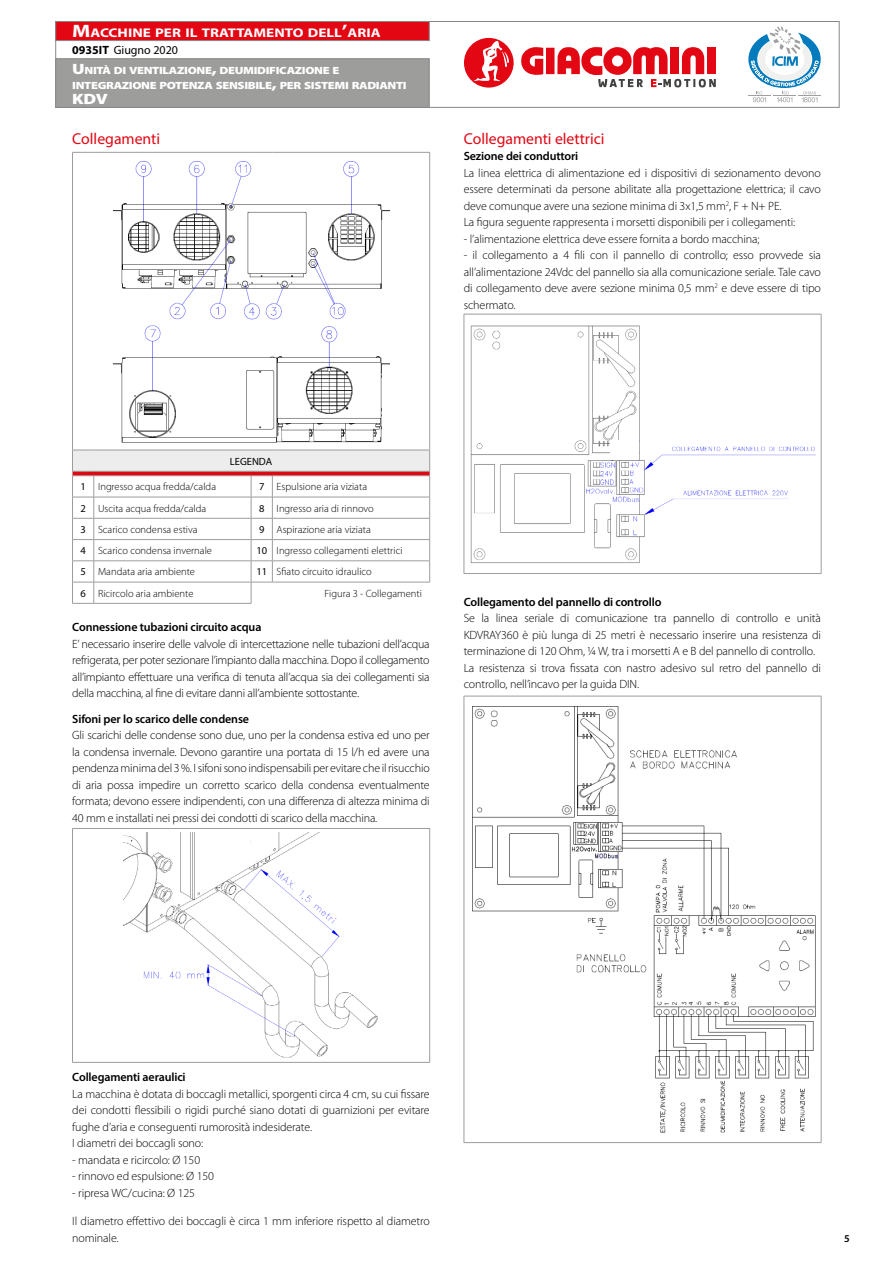
<style>
.page{position:relative;width:893px;height:1263px;background:#fff}
.page>*{position:absolute;margin:0;border:0;box-sizing:border-box;transform-origin:0 0}
.t1{font:15.75px "Myriad Pro";color:#e30613}
.t2{font:900 15px "Myriad Pro";color:#fff;scale:1.2 1}
.t3{font:700 12.6px "Myriad Pro";color:#fff;scale:1.2 1}
.t4{font:300 12px/16.5px "Myriad Pro";letter-spacing:-.01em;color:#000}
.t5{font:600 12px "Myriad Pro";letter-spacing:-.01em;color:#000}
.t6{font:12px "Myriad Pro";color:#000}
.t7{font:300 10.5px "Myriad Pro";color:#000}
.t8{font:900 10.5px/15px "Myriad Pro";letter-spacing:-.03em;color:#fff;scale:1.2 1}
.t9{font:10.5px "Myriad Pro";color:#000}
.t10{font:600 10.5px "Myriad Pro";color:#000}
.s1{font-size:18px}
.s2{font-size:15px}
.s3{font-weight:700}
.s4{font-weight:400}
</style>
<div class="page">
<div style="left:55px;top:21px;width:784px;height:87px;background:#fff;border:1px solid #878787"></div>
<div style="left:55px;top:58px;width:374px;height:50px;background:#9d9d9c;border:1px solid #878787"></div>
<div style="left:55px;top:21px;width:374px;height:20px;background:#e30613;border:1px solid #878787"></div>
<svg style="left:521px;top:47px;width:22px;height:28px"></svg>
<div style="left:546px;top:48px;width:8px;height:26px;background:#e30613"></div>
<svg style="left:557px;top:47px;width:159px;height:40px"></svg>
<svg style="left:464px;top:37px;width:50px;height:51px"></svg>
<svg style="left:748px;top:27px;width:73px;height:75px"></svg>
<svg style="left:72px;top:152px;width:22px;height:1px"></svg>
<hr style="left:72px;top:153px;width:1px;height:297px;background:#9d9d9c">
<hr style="left:94px;top:152px;width:157px;height:1px;background:#9d9d9c">
<svg style="left:251px;top:152px;width:21px;height:1px"></svg>
<hr style="left:272px;top:152px;width:158px;height:1px;background:#9d9d9c">
<hr style="left:429px;top:153px;width:1px;height:297px;background:#9d9d9c">
<svg style="left:72px;top:450px;width:358px;height:154px"></svg>
<hr style="left:272px;top:450px;width:158px;height:1px;background:#9d9d9c">
<img style="left:112px;top:161px;width:278px;height:159px">
<img style="left:112px;top:325px;width:278px;height:118px">
<hr style="left:429px;top:829px;width:1px;height:233px;background:#9d9d9c">
<hr style="left:72px;top:828px;width:358px;height:1px;background:#9d9d9c">
<hr style="left:72px;top:829px;width:1px;height:233px;background:#9d9d9c">
<hr style="left:72px;top:1062px;width:358px;height:1px;background:#9d9d9c">
<img style="left:123px;top:832px;width:255px;height:226px">
<hr style="left:821px;top:314px;width:1px;height:259px;background:#9d9d9c">
<hr style="left:464px;top:314px;width:357px;height:1px;background:#9d9d9c">
<hr style="left:464px;top:314px;width:1px;height:259px;background:#9d9d9c">
<hr style="left:464px;top:573px;width:357px;height:1px;background:#9d9d9c">
<img style="left:470px;top:325px;width:346px;height:238px">
<div style="left:640px;top:415px;width:152px;height:26px;background:#fff"></div>
<div style="left:611px;top:440px;width:28px;height:19px;background:#fff"></div>
<hr style="left:821px;top:696px;width:1px;height:446px;background:#9d9d9c">
<hr style="left:464px;top:696px;width:357px;height:1px;background:#9d9d9c">
<hr style="left:464px;top:696px;width:1px;height:446px;background:#9d9d9c">
<hr style="left:464px;top:1142px;width:357px;height:1px;background:#9d9d9c">
<img style="left:472px;top:706px;width:344px;height:427px">
<p class="t3" style="left:72px;top:25px;width:258px"><span class="s1">M</span>ACCHINE PER IL TRATTAMENTO DELL<span class="s1">’</span>ARIA</p>
<p class="t8" style="left:72px;top:62px;width:280px"><span class="s2">U</span>NITÀ DI VENTILAZIONE<span class="s2">,</span> DEUMIDIFICAZIONE E<br>INTEGRAZIONE POTENZA SENSIBILE<span class="s2">,</span> PER SISTEMI RADIANTI</p>
<p class="t2" style="left:72px;top:89px;width:20px">KDV</p>
<h1 class="t1" style="left:72px;top:129px;width:89px">Collegamenti</h1>
<p class="t6" style="left:72px;top:43px;width:107px"><span class="s3">0935IT</span> Giugno 2020</p>
<h1 class="t1" style="left:464px;top:129px;width:142px">Collegamenti elettrici</h1>
<p class="t5" style="left:464px;top:148px;width:116px">Sezione dei conduttori</p>
<p class="t4" style="left:464px;top:164px;width:359px">La linea elettrica di alimentazione ed i dispositivi di sezionamento devono essere determinati da persone abilitate alla progettazione elettrica; il cavo deve comunque avere una sezione minima di 3x1,5 mm<sup>2</sup>, F + N+ PE.<br>La figura seguente rappresenta i morsetti disponibili per i collegamenti:</p>
<p class="t4" style="left:464px;top:230px;width:297px">- l’alimentazione elettrica deve essere fornita a bordo macchina;</p>
<p class="t4" style="left:464px;top:247px;width:359px;text-align:justify">- il collegamento a 4 fili con il pannello di controllo; esso provvede sia all’alimentazione 24Vdc del pannello sia alla comunicazione seriale. Tale cavo di collegamento deve avere sezione minima 0,5 mm<sup>2</sup> e deve essere di tipo schermato.</p>
<p class="t9" style="left:230px;top:455px;width:44px">LEGENDA</p>
<p class="t7" style="left:80px;top:480px;width:137px"><span class="s4">1</span> Ingresso acqua fredda/calda</p>
<p class="t7" style="left:259px;top:480px;width:110px"><span class="s4">7</span> Espulsione aria viziata</p>
<p class="t7" style="left:80px;top:502px;width:127px"><span class="s4">2</span> Uscita acqua fredda/calda</p>
<p class="t7" style="left:259px;top:502px;width:116px"><span class="s4">8</span> Ingresso aria di rinnovo</p>
<p class="t7" style="left:80px;top:523px;width:119px"><span class="s4">3</span> Scarico condensa estiva</p>
<p class="t7" style="left:259px;top:523px;width:113px"><span class="s4">9</span> Aspirazione aria viziata</p>
<p class="t7" style="left:80px;top:544px;width:133px"><span class="s4">4</span> Scarico condensa invernale</p>
<p class="t7" style="left:256px;top:544px;width:148px"><span class="s4">10</span> Ingresso collegamenti elettrici</p>
<p class="t7" style="left:80px;top:566px;width:116px"><span class="s4">5</span> Mandata aria ambiente</p>
<p class="t7" style="left:256px;top:566px;width:117px"><span class="s4">11</span> Sfiato circuito idraulico</p>
<p class="t7" style="left:80px;top:587px;width:114px"><span class="s4">6</span> Ricircolo aria ambiente</p>
<p class="t7" style="left:325px;top:587px;width:99px">Figura 3 - Collegamenti</p>
<p class="t5" style="left:72px;top:619px;width:191px">Connessione tubazioni circuito acqua</p>
<p class="t4" style="left:72px;top:635px;width:359px;text-align:justify">E’ necessario inserire delle valvole di intercettazione nelle tubazioni dell’acqua refrigerata, per poter sezionare l’impianto dalla macchina. Dopo il collegamento all’impianto effettuare una verifica di tenuta all’acqua sia dei collegamenti sia della macchina, al fine di evitare danni all’ambiente sottostante.</p>
<p class="t5" style="left:72px;top:711px;width:178px">Sifoni per lo scarico delle condense</p>
<p class="t4" style="left:72px;top:727px;width:359px;text-align:justify">Gli scarichi delle condense sono due, uno per la condensa estiva ed uno per la condensa invernale. Devono garantire una portata di 15 l/h ed avere una pendenza minima del 3 %. I sifoni sono indispensabili per evitare che il risucchio di aria possa impedire un corretto scarico della condensa eventualmente formata; devono essere indipendenti, con una differenza di altezza minima di 40 mm e installati nei pressi dei condotti di scarico della macchina.</p>
<p class="t5" style="left:464px;top:594px;width:199px">Collegamento del pannello di controllo</p>
<p class="t4" style="left:464px;top:610px;width:359px">Se la linea seriale di comunicazione tra pannello di controllo e unità KDVRAY360 è più lunga di 25 metri è necessario inserire una resistenza di terminazione di 120 Ohm, ¼ W, tra i morsetti A e B del pannello di controllo.<br>La resistenza si trova fissata con nastro adesivo sul retro del pannello di controllo, nell’incavo per la guida DIN.</p>
<p class="t5" style="left:72px;top:1069px;width:115px">Collegamenti aeraulici</p>
<p class="t4" style="left:72px;top:1085px;width:359px">La macchina è dotata di boccagli metallici, sporgenti circa 4 cm, su cui fissare dei condotti flessibili o rigidi purché siano dotati di guarnizioni per evitare fughe d’aria e conseguenti rumorosità indesiderate.<br>I diametri dei boccagli sono:</p>
<p class="t4" style="left:72px;top:1151px;width:129px">- mandata e ricircolo: Ø 150</p>
<p class="t4" style="left:72px;top:1168px;width:143px">- rinnovo ed espulsione: Ø 150</p>
<p class="t4" style="left:72px;top:1184px;width:124px">- ripresa WC/cucina: Ø 125</p>
<p class="t4" style="left:72px;top:1213px;width:359px">Il diametro effettivo dei boccagli è circa 1 mm inferiore rispetto al diametro nominale.</p>
<p class="t10" style="left:844px;top:1231px;width:7px">5</p>
</div>
